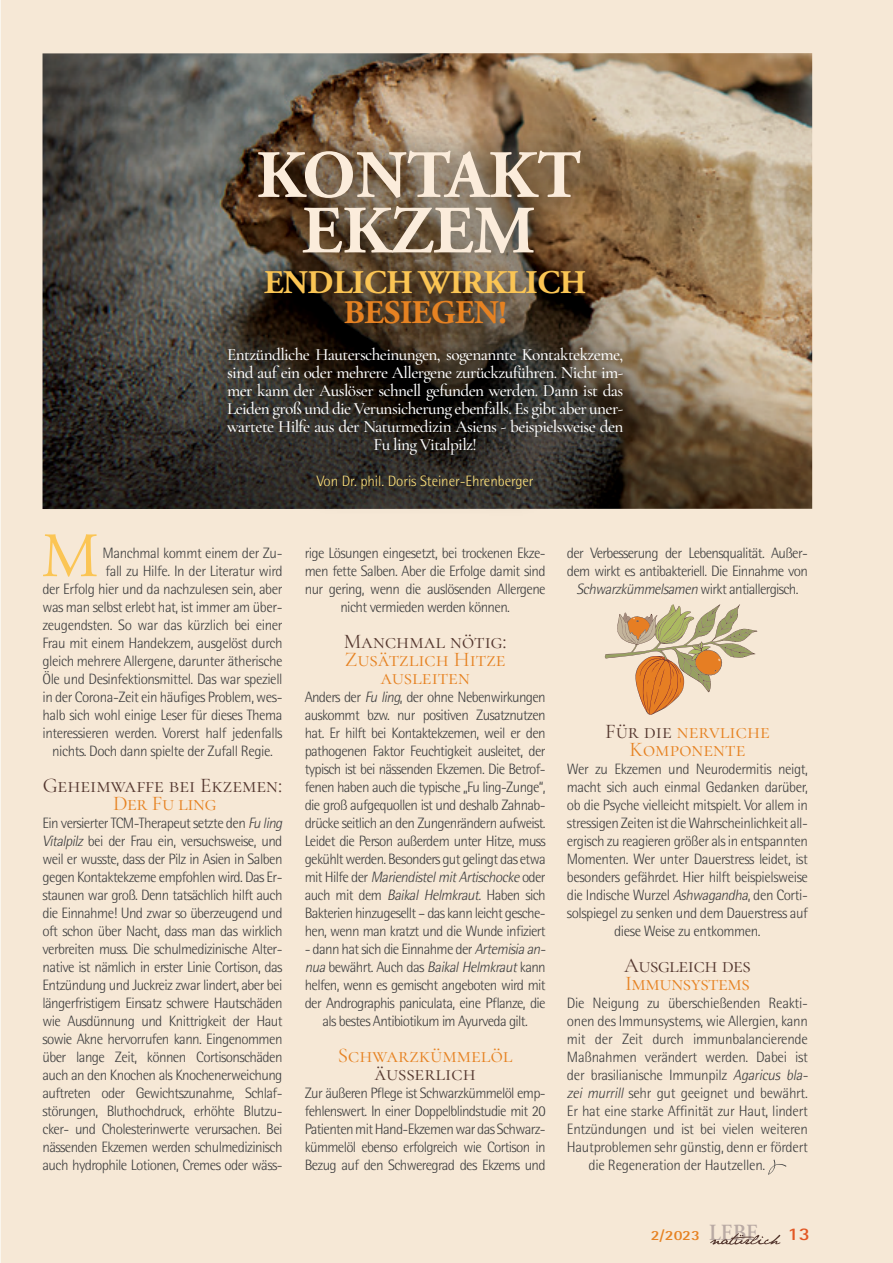
<style>
.page{position:relative;width:893px;height:1263px;background:#fff}
.page>*{position:absolute;margin:0;border:0;box-sizing:border-box;transform-origin:0 0}
.t1{font:700 67.5px "Adobe Garamond Pro";letter-spacing:.005em;color:#fbecdb}
.t2{font:63px "Adobe Garamond Pro";color:#fbc554}
.fließtext{font:700 33px "Adobe Garamond Pro";letter-spacing:-.01em;color:#fbc554}
.fließtext-2{font:700 33px "Adobe Garamond Pro";letter-spacing:-.01em;color:#e68222}
.fließtext-3{font:21px/18px "Cormorant Garamond";color:#e68222;text-align:center}
.fließtext-4{font:21px "Cormorant Garamond";color:#54372f}
.fließtext-5{font:21px/18px "Cormorant Garamond";letter-spacing:-.02em;color:#54372f}
.fließtext-6{font:21px "Cormorant Garamond";letter-spacing:-.02em;color:#e68222}
.t3{font:700 17.85px "Rotis Sans Serif Std";color:#e25724;scale:1.18 1}
.fließtext-7{font:500 17.25px/18px "Cormorant Garamond";letter-spacing:-.035em;color:#fff;text-align:center}
.fließtext-8{font:300 15px/18px "Rotis Semi Sans Std";letter-spacing:-.04em;color:#3e3e3f;text-align:center}
.fließtext-9{font:300 15px "Rotis Semi Sans Std";letter-spacing:-.02em;color:#3e3e3f}
.fließtext-10{font:300 15px "Rotis Semi Sans Std";letter-spacing:-.005em;color:#ffe27d}
.t4{font:700 14.1px "Rotis Semi Sans Std";color:#e68222;scale:1.18 1}
.s1{font-style:italic}
.s2{color:#54372f}
.s3{color:#e68222}
.s4{font-family:"Adobe Garamond Pro";font-weight:600;font-size:23.1px;color:#b9aaa4}
</style>
<div class="page">
<div style="left:1px;top:0;width:892px;height:1263px;background:#f6e8d6"></div>
<hr style="left:0;top:0;width:1px;height:1263px;background:#faf6ee">
<svg style="left:768px;top:1159px;width:19px;height:16px"></svg>
<img style="left:43px;top:53px;width:769px;height:456px">
<div style="left:197px;top:119px;width:455px;height:399px;background:#000;opacity:.9"></div>
<svg style="left:605px;top:604px;width:152px;height:111px"></svg>
<svg style="left:710px;top:1233px;width:70px;height:12px"></svg>
<p class="t1" style="left:256px;top:136px;width:326px">KONTAKT</p>
<p class="t1" style="left:302px;top:192px;width:235px">EKZEM</p>
<p class="fließtext" style="left:264px;top:263px;width:324px">ENDLICH WIRKLICH</p>
<p class="fließtext-2" style="left:344px;top:293px;width:164px">BESIEGEN!</p>
<p class="fließtext-7" style="left:227px;top:345px;width:398px">Entzündliche Hauterscheinungen, sogenannte Kontaktekzeme, sind auf ein oder mehrere Allergene zurückzuführen. Nicht im&shy;mer kann der Auslöser schnell gefunden werden. Dann ist das Leiden groß und die Verunsicherung ebenfalls. Es gibt aber uner&shy;wartete Hilfe aus der Naturmedizin Asiens - beispielsweise den Fu ling Vitalpilz!</p>
<p class="fließtext-10" style="left:317px;top:472px;width:218px">Von Dr. phil. Doris Steiner-Ehrenberger</p>
<p class="t2" style="left:41px;top:518px;width:59px">M</p>
<p class="fließtext-8" style="left:103px;top:544px;width:181px">Manchmal kommt einem der Zu-</p>
<p class="fließtext-8" style="left:106px;top:562px;width:179px">fall zu Hilfe. In der Literatur wird</p>
<p class="fließtext-8" style="left:43px;top:580px;width:241px">der Erfolg hier und da nachzulesen sein, aber</p>
<p class="fließtext-8" style="left:43px;top:598px;width:241px">was man selbst erlebt hat, ist immer am über-</p>
<p class="fließtext-8" style="left:43px;top:616px;width:242px">zeugendsten. So war das kürzlich bei einer</p>
<p class="fließtext-8" style="left:43px;top:634px;width:242px">Frau mit einem Handekzem, ausgelöst durch</p>
<p class="fließtext-8" style="left:43px;top:652px;width:242px">gleich mehrere Allergene, darunter ätherische</p>
<p class="fließtext-8" style="left:43px;top:670px;width:242px">Öle und Desinfektionsmittel. Das war speziell</p>
<p class="fließtext-8" style="left:43px;top:688px;width:241px">in der Corona-Zeit ein häufiges Problem, wes-</p>
<p class="fließtext-8" style="left:43px;top:706px;width:242px">halb sich wohl einige Leser für dieses Thema</p>
<p class="fließtext-8" style="left:43px;top:724px;width:242px">interessieren werden. Vorerst half jedenfalls</p>
<p class="fließtext-8" style="left:52px;top:742px;width:222px">nichts. Doch dann spielte der Zufall Regie.</p>
<p class="fließtext-4" style="left:43px;top:773px;width:241px">Geheimwaffe bei Ekzemen:</p>
<p class="fließtext-6" style="left:113px;top:791px;width:105px">Der Fu ling</p>
<p class="fließtext-8" style="left:43px;top:814px;width:245px;text-align:left">Ein versierter TCM-Therapeut setzte den <span class="s1">Fu ling Vitalpilz</span> bei der Frau ein, versuchsweise, und weil er wusste, dass der Pilz in Asien in Salben gegen Kontaktekzeme empfohlen wird. Das Er&shy;staunen war groß. Denn tatsächlich hilft auch die Einnahme! Und zwar so überzeugend und oft schon über Nacht, dass man das wirklich verbreiten muss. Die schulmedizinische Alter&shy;native ist nämlich in erster Linie Cortison, das Entzündung und Juckreiz zwar lindert, aber bei längerfristigem Einsatz schwere Hautschäden wie Ausdünnung und Knittrigkeit der Haut sowie Akne hervorrufen kann. Eingenommen über lange Zeit, können Cortisonschäden auch an den Knochen als Knochenerweichung auftreten oder Gewichtszunahme, Schlaf&shy;störungen, Bluthochdruck, erhöhte Blutzu&shy;cker- und Cholesterinwerte verursachen. Bei nässenden Ekzemen werden schulmedizinisch auch hydrophile Lotionen, Cremes oder wäss-</p>
<p class="fließtext-8" style="left:305px;top:544px;width:242px">rige Lösungen eingesetzt, bei trockenen Ekze&shy;men fette Salben. Aber die Erfolge damit sind nur gering, wenn die auslösenden Allergene nicht vermieden werden können.</p>
<p class="fließtext-4" style="left:344px;top:629px;width:164px">Manchmal nötig:</p>
<p class="fließtext-3" style="left:345px;top:650px;width:162px">Zusätzlich Hitze ausleiten</p>
<p class="fließtext-8" style="left:305px;top:688px;width:242px;text-align:justify">Anders der <span class="s1">Fuling</span>, der ohne Nebenwirkungen auskommt bzw. nur positiven Zusatznutzen hat. Er hilft bei Kontaktekzemen, weil er den pathogenen Faktor Feuchtigkeit ausleitet, der typisch ist bei nässenden Ekzemen. Die Betrof&shy;fenen haben auch die typische „Fu ling-Zunge“, die groß aufgequollen ist und deshalb Zahnab&shy;drücke seitlich an den Zungenrändern aufweist.<br>Leidet die Person außerdem unter Hitze, muss gekühlt werden. Besonders gut gelingt das etwa m i t H i l fe d e r <span class="s1">MariendistelmitArtischocke</span>o d e r auch mit dem <span class="s1">Baikal Helmkraut.</span> Haben sich Bakterien hinzugesellt – das kann leicht gesche&shy;hen, wenn man kratzt und die Wunde infiziert</p>
<p class="fließtext-8" style="left:305px;top:940px;width:245px">- dann hat sich die Einnahme der <span class="s1">Artemisiaan&shy;nua</span>bewährt. Auch das <span class="s1">BaikalHelmkraut</span>kann helfen, wenn es gemischt angeboten wird mit der Andrographis paniculata, eine Pflanze, die als bestes Antibiotikum im Ayurveda gilt.</p>
<p class="fließtext-3" style="left:338px;top:1046px;width:176px">Schwarzkümmelöl</p>
<p class="fließtext-4" style="left:375px;top:1061px;width:103px">äusserlich</p>
<p class="fließtext-8" style="left:305px;top:1084px;width:242px;text-align:justify">Zur äußeren Pflege ist Schwarzkümmelöl emp&shy;fehlenswert. In einer Doppelblindstudie mit 20<br>Patienten mit Hand-Ekzemen war das Schwarz&shy;kümmelöl ebenso erfolgreich wie Cortison in Bezug auf den Schweregrad des Ekzems und</p>
<p class="fließtext-8" style="left:567px;top:544px;width:242px">der Verbesserung der Lebensqualität. Außer&shy;dem wirkt es antibakteriell. Die Einnahme von<br><span class="s1">Schwarzkümmelsamen</span> wirkt antiallergisch.</p>
<p class="fließtext-3" style="left:605px;top:722px;width:166px"><span class="s2">Für die</span> nervliche</p>
<p class="fließtext-3" style="left:629px;top:740px;width:117px">Komponente</p>
<p class="fließtext-8" style="left:567px;top:760px;width:242px">Wer zu Ekzemen und Neurodermitis neigt, macht sich auch einmal Gedanken darüber, ob die Psyche vielleicht mitspielt. Vor allem in stressigen Zeiten ist die Wahrscheinlichkeit all&shy;ergisch zu reagieren größer als in entspannten Momenten. Wer unter Dauerstress leidet, ist besonders gefährdet. Hier hilft beispielsweise die Indische Wurzel <span class="s1">Ashwagandha</span>, den Corti&shy;solspiegel zu senken und dem Dauerstress auf diese Weise zu entkommen.</p>
<p class="fließtext-5" style="left:624px;top:956px;width:128px">Ausgleich des<br><span class="s3">Immunsystems</span></p>
<p class="fließtext-9" style="left:567px;top:994px;width:242px">Die Neigung zu überschießenden Reakti-</p>
<p class="fließtext-9" style="left:567px;top:1012px;width:242px">onen des Immunsystems, wie Allergien, kann</p>
<p class="fließtext-9" style="left:567px;top:1030px;width:242px">mit der Zeit durch immunbalancierende</p>
<p class="fließtext-9" style="left:567px;top:1048px;width:242px">Maßnahmen verändert werden. Dabei ist</p>
<p class="fließtext-9" style="left:567px;top:1066px;width:245px">der brasilianische Immunpilz <span class="s1">Agaricus bla-</span></p>
<p class="fließtext-9" style="left:567px;top:1084px;width:242px"><span class="s1">zei murrill</span> sehr gut geeignet und bewährt.</p>
<p class="fließtext-9" style="left:567px;top:1102px;width:242px">Er hat eine starke Affinität zur Haut, lindert</p>
<p class="fließtext-9" style="left:567px;top:1120px;width:242px">Entzündungen und ist bei vielen weiteren</p>
<p class="fließtext-9" style="left:567px;top:1138px;width:242px">Hautproblemen sehr günstig, denn er fördert</p>
<p class="fließtext-9" style="left:588px;top:1156px;width:178px">die Regeneration der Hautzellen.</p>
<p class="t4" style="left:651px;top:1226px;width:93px">2/2023 <span class="s4">LEBE</span></p>
<p class="t3" style="left:787px;top:1222px;width:21px">13</p>
</div>
